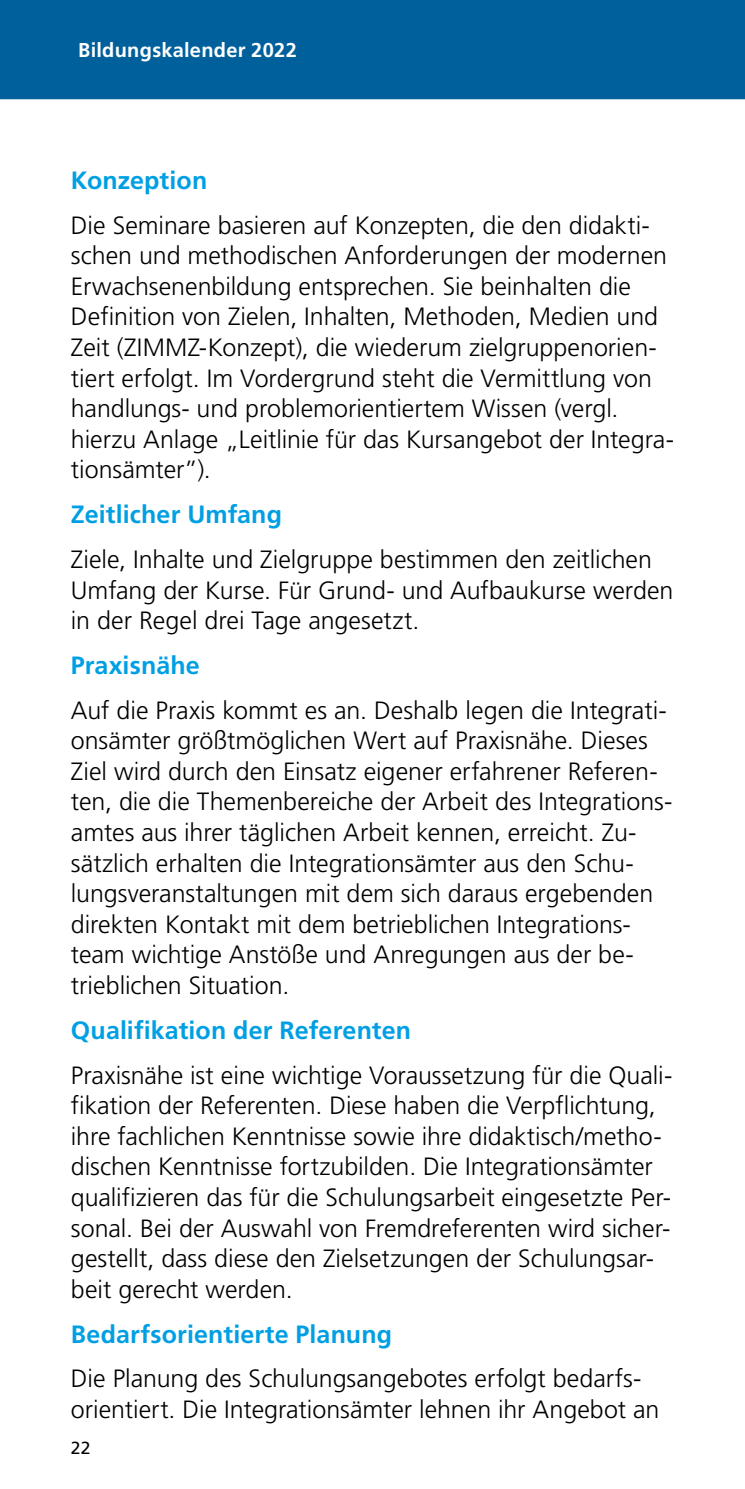
<style>
.page{position:relative;width:745px;height:1489px;background:#fff}
.page>*{position:absolute;margin:0;border:0;box-sizing:border-box;transform-origin:0 0}
.t1{font:300 25px/30.5px "Frutiger LT Pro";color:#000}
.t2{font:700 25px "Frutiger LT Pro";letter-spacing:.005em;color:#009fe3}
.t3{font:700 20px "Frutiger LT Pro";letter-spacing:.015em;color:#fff}
.t4{font:17.5px "Frutiger LT Pro";color:#000}
</style>
<div class="page">
<div style="left:0;top:0;width:744px;height:99px;background:#00609c"></div>
<p class="t3" style="left:78px;top:38px;width:220px">Bildungskalender 2022</p>
<p class="t2" style="left:71px;top:165px;width:138px">Konzeption</p>
<p class="t1" style="left:71px;top:210px;width:604px">Die Seminare basieren auf Konzepten, die den didakti&shy;schen und methodischen Anforderungen der modernen Erwachsenenbildung entsprechen. Sie beinhalten die Definition von Zielen, Inhalten, Methoden, Medien und Zeit (ZIMMZ-Konzept), die wiederum zielgruppenorien&shy;tiert erfolgt. Im Vordergrund steht die Vermittlung von handlungs- und problemorientiertem Wissen (vergl. hierzu Anlage „Leitlinie für das Kursangebot der Integra&shy;tionsämter”).</p>
<p class="t2" style="left:71px;top:499px;width:212px">Zeitlicher Umfang</p>
<p class="t1" style="left:71px;top:544px;width:603px">Ziele, Inhalte und Zielgruppe bestimmen den zeitlichen<br>Umfang der Kurse. Für Grund- und Aufbaukurse werden in der Regel drei Tage angesetzt.</p>
<p class="t2" style="left:71px;top:650px;width:130px">Praxisnähe</p>
<p class="t1" style="left:71px;top:695px;width:602px">Auf die Praxis kommt es an. Deshalb legen die Integrati&shy;onsämter größtmöglichen Wert auf Praxisnähe. Dieses Ziel wird durch den Einsatz eigener erfahrener Referen&shy;ten, die die Themenbereiche der Arbeit des Integrations&shy;amtes aus ihrer täglichen Arbeit kennen, erreicht. Zu&shy;sätzlich erhalten die Integrationsämter aus den Schu&shy;lungsveranstaltungen mit dem sich daraus ergebenden direkten Kontakt mit dem betrieblichen Integrations&shy;team wichtige Anstöße und Anregungen aus der be&shy;trieblichen Situation.</p>
<p class="t2" style="left:71px;top:1015px;width:341px">Qualifikation der Referenten</p>
<p class="t1" style="left:71px;top:1059px;width:602px">Praxisnähe ist eine wichtige Voraussetzung für die Quali&shy;fikation der Referenten. Diese haben die Verpflichtung, ihre fachlichen Kenntnisse sowie ihre didaktisch/metho&shy;dischen Kenntnisse fortzubilden. Die Integrationsämter qualifizieren das für die Schulungsarbeit eingesetzte Per&shy;sonal. Bei der Auswahl von Fremdreferenten wird sicher&shy;gestellt, dass diese den Zielsetzungen der Schulungsar&shy;beit gerecht werden.</p>
<p class="t2" style="left:71px;top:1318px;width:322px">Bedarfsorientierte Planung</p>
<p class="t1" style="left:71px;top:1363px;width:589px">Die Planung des Schulungsangebotes erfolgt bedarfs&shy;orientiert. Die Integrationsämter lehnen ihr Angebot an</p>
<p class="t4" style="left:71px;top:1436px;width:21px">22</p>
</div>
